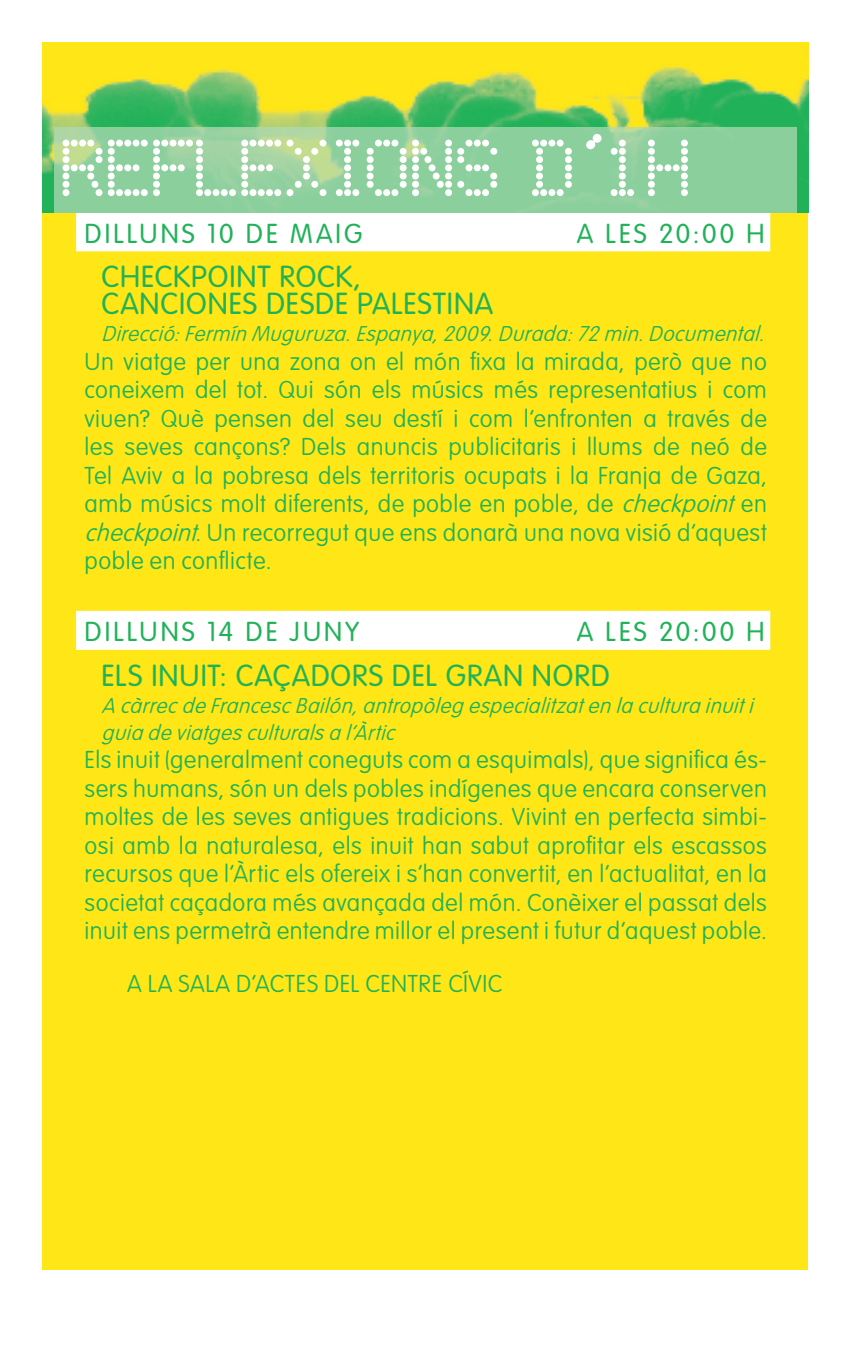
<style>
.page{position:relative;width:851px;height:1361px;background:#fff}
.page>*{position:absolute;margin:0;border:0;box-sizing:border-box;transform-origin:0 0}
.t1{font:66px "Dot Matrix";letter-spacing:-.065em;color:#fff}
.t2{font:300 30px/27px "VAG Rounded Std";letter-spacing:.03em;color:#21b259}
.t3{font:300 27px "VAG Rounded Std";letter-spacing:.115em;color:#21b259}
.t4{font:100 24px/28.5px "VAG Rounded Std";letter-spacing:.02em;color:#21b259;text-align:justify}
.t5{font:italic 100 21px/27px "VAG Rounded Std";letter-spacing:.03em;color:#21b259}
.s1{font-style:italic}
</style>
<div class="page">
<div style="left:43px;top:207px;width:765px;height:1063px;background:#ffe616"></div>
<div style="left:76px;top:212px;width:694px;height:39px;background:#fff"></div>
<div style="left:76px;top:611px;width:694px;height:39px;background:#fff"></div>
<img style="left:43px;top:43px;width:765px;height:170px">
<svg style="left:54px;top:128px;width:742px;height:85px;fill:#8bcf9d"></svg>
<svg style="left:586px;top:134px;width:15px;height:15px"></svg>
<h1 class="t1" style="left:63px;top:140px;width:636px">REFLEXIONS D 1H</h1>
<p class="t3" style="left:85px;top:218px;width:279px">DILLUNS 10 DE MAIG</p>
<p class="t3" style="left:577px;top:218px;width:189px">A LES 20:00 H</p>
<p class="t2" style="left:102px;top:264px;width:393px">CHECKPOINT ROCK,<br>CANCIONES DESDE PALESTINA</p>
<p class="t5" style="left:102px;top:321px;width:670px">Direcció:FermínMuguruza.Espanya,2009.Durada:72min.Documental.</p>
<p class="t4" style="left:85px;top:348px;width:684px">Un viatge per una zona on el món fixa la mirada, però que no coneixem del tot. Qui són els músics més representatius i com viuen? Què pensen del seu destí i com l’enfronten a través de les seves cançons? Dels anuncis publicitaris i llums de neó de Tel Aviv a la pobresa dels territoris ocupats i la Franja de Gaza, amb músics molt diferents, de poble en poble, de <span class="s1">checkpoint</span>en <span class="s1">checkpoint</span>. Un recorregut que ens donarà una nova visió d’aquest poble en conflicte.</p>
<p class="t3" style="left:85px;top:616px;width:276px">DILLUNS 14 DE JUNY</p>
<p class="t3" style="left:577px;top:616px;width:189px">A LES 20:00 H</p>
<p class="t2" style="left:102px;top:663px;width:509px">ELS INUIT: CAÇADORS DEL GRAN NORD</p>
<p class="t5" style="left:102px;top:692px;width:659px">A càrrecdeFrancescBailón,antropòlegespecialitzatenlaculturainuiti guiadeviatgesculturalsal’Àrtic</p>
<p class="t4" style="left:85px;top:746px;width:683px">Els inuit (generalment coneguts com a esquimals), que significa és&shy;sers humans, són un dels pobles indígenes que encara conserven moltes de les seves antigues tradicions. Vivint en perfecta simbi&shy;osi amb la naturalesa, els inuit han sabut aprofitar els escassos recursos que l’Àrtic els ofereix i s’han convertit, en l’actualitat, en la societat caçadora més avançada del món. Conèixer el passat dels inuit ens permetrà entendre millor el present i futur d’aquest poble.</p>
<p class="t4" style="left:127px;top:970px;width:78px">A LA SALA</p>
<p class="t4" style="left:236px;top:970px;width:101px">D’ACTE S DEL</p>
<p class="t4" style="left:365px;top:970px;width:28px">CENTRE</p>
<p class="t4" style="left:448px;top:970px;width:55px">CÍVI C</p>
</div>
